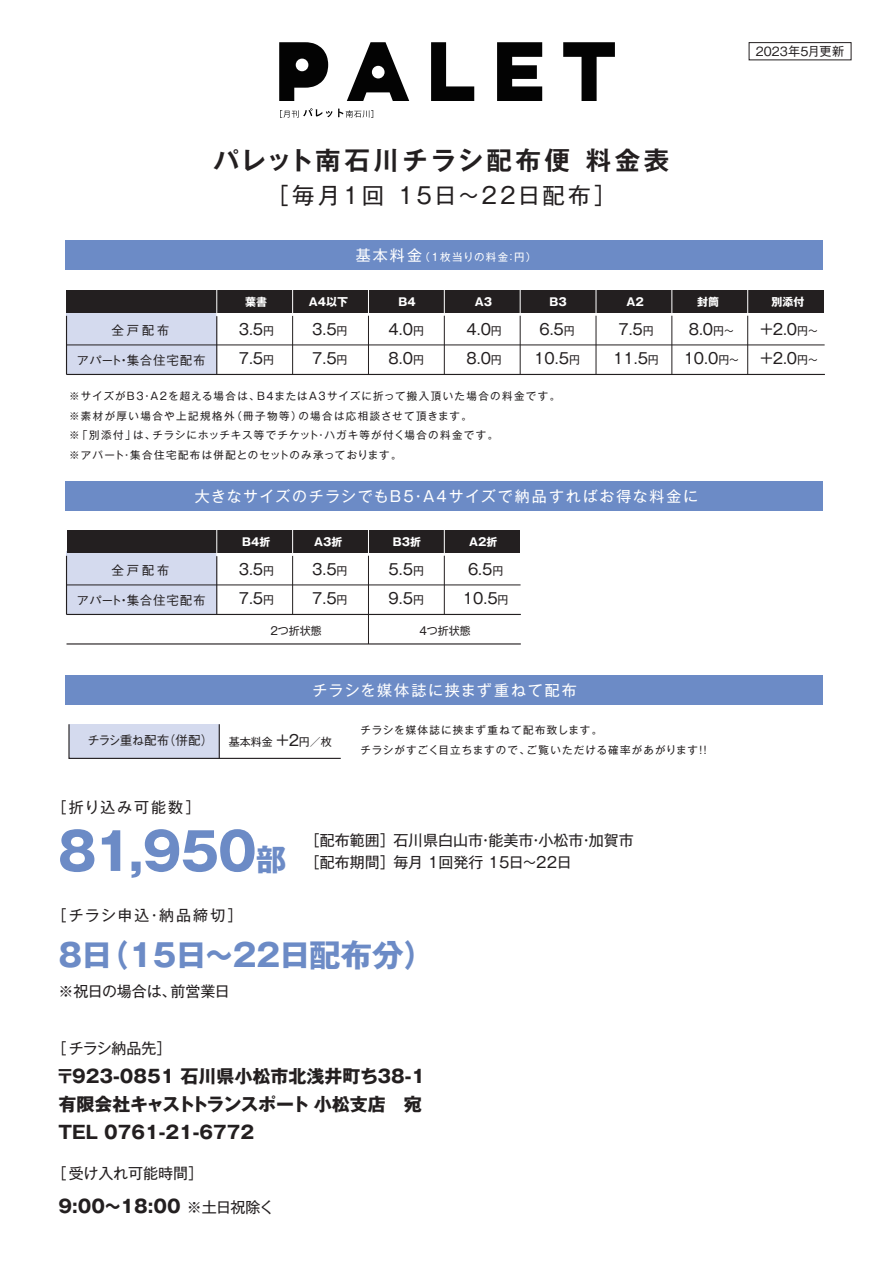
<style>
.page{position:relative;width:893px;height:1263px;background:#fff}
.page>*{position:absolute;margin:0;border:0;box-sizing:border-box;transform-origin:0 0}
.t1{font:700 51.6px "Gothic MB101 Upr";color:#6c8bc6}
.t2{font:700 31.35px "Gothic MB101 Upr";letter-spacing:-.095em;color:#6c8bc6}
.t3{font:700 25.5px "Gothic MB101 Upr De";letter-spacing:.135em;color:#231f20}
.t4{font:22.5px "Gothic MB101 Upr";letter-spacing:.13em;color:#231f20}
.t5{font:700 18px/28px "Gothic MB101 Upr";color:#231f20}
.t6{font:15px/22px "Gothic MB101 Upr";color:#231f20}
.t7{font:15px "Gothic MB101 Upr";letter-spacing:.115em;color:#fff}
.t8{font:15px "Gothic MB101 Upr";letter-spacing:.13em;color:#231f20}
.t9{font:15px "Gothic MB101 Upr";letter-spacing:.12em;color:#231f20}
.t10{font:500 12.6px "Gothic BBB Upr";letter-spacing:.05em;color:#231f20}
.t11{font:500 12.6px "Gothic BBB Upr";color:#231f20}
.t12{font:500 12.6px "Gothic BBB Upr";letter-spacing:-.035em;color:#231f20}
.t13{font:700 10.95px "Gothic MB101 Upr";color:#fff}
.t14{font:10.95px "Gothic MB101 Upr";color:#231f20}
.t15{font:10.5px/19.6px "Gothic MB101 Upr";letter-spacing:.11em;color:#231f20}
.t16{font:10.5px "Gothic MB101 Upr";letter-spacing:.135em;color:#fff}
.s1{font-size:15px}
.s2{font-size:10.95px}
.s3{font-size:30px}
.s4{font-weight:400;font-size:15px}
</style>
<div class="page">
<div style="left:66px;top:240px;width:757px;height:29px;background:#6c8bc6"></div>
<div style="left:67px;top:311px;width:150px;height:63px;background:#d4daee"></div>
<div style="left:67px;top:290px;width:757px;height:22px;background:#231f20"></div>
<hr style="left:292px;top:316px;width:1px;height:59px;background:#231f20">
<hr style="left:67px;top:345px;width:758px;height:1px;background:#231f20">
<hr style="left:67px;top:374px;width:758px;height:1px;background:#231f20">
<hr style="left:368px;top:316px;width:1px;height:58px;background:#231f20">
<hr style="left:444px;top:316px;width:1px;height:58px;background:#231f20">
<hr style="left:520px;top:316px;width:1px;height:58px;background:#231f20">
<hr style="left:596px;top:316px;width:1px;height:58px;background:#231f20">
<hr style="left:672px;top:316px;width:1px;height:58px;background:#231f20">
<hr style="left:747px;top:316px;width:1px;height:58px;background:#231f20">
<hr style="left:216px;top:316px;width:1px;height:59px;background:#231f20">
<hr style="left:66px;top:316px;width:1px;height:58px;background:#231f20">
<svg style="left:292px;top:290px;width:1px;height:26px"></svg>
<svg style="left:368px;top:290px;width:1px;height:22px"></svg>
<svg style="left:444px;top:290px;width:1px;height:23px"></svg>
<svg style="left:520px;top:290px;width:1px;height:23px"></svg>
<svg style="left:596px;top:290px;width:1px;height:23px"></svg>
<svg style="left:671px;top:290px;width:1px;height:23px"></svg>
<svg style="left:747px;top:290px;width:1px;height:23px"></svg>
<svg style="left:216px;top:290px;width:1px;height:26px"></svg>
<div style="left:67px;top:551px;width:150px;height:63px;background:#d4daee"></div>
<div style="left:67px;top:530px;width:452px;height:22px;background:#231f20"></div>
<hr style="left:292px;top:556px;width:1px;height:59px;background:#231f20">
<hr style="left:67px;top:585px;width:454px;height:1px;background:#231f20">
<hr style="left:67px;top:614px;width:454px;height:1px;background:#231f20">
<hr style="left:67px;top:643px;width:454px;height:1px;background:#231f20">
<hr style="left:368px;top:556px;width:1px;height:88px;background:#231f20">
<hr style="left:444px;top:556px;width:1px;height:58px;background:#231f20">
<hr style="left:216px;top:556px;width:1px;height:59px;background:#231f20">
<hr style="left:66px;top:556px;width:1px;height:58px;background:#231f20">
<svg style="left:292px;top:530px;width:1px;height:26px"></svg>
<svg style="left:368px;top:530px;width:1px;height:22px"></svg>
<svg style="left:444px;top:530px;width:1px;height:23px"></svg>
<svg style="left:216px;top:530px;width:1px;height:26px"></svg>
<svg style="left:68px;top:724px;width:273px;height:35px"></svg>
<hr style="left:219px;top:724px;width:1px;height:34px;background:#231f20">
<div style="left:66px;top:481px;width:757px;height:29px;background:#6c8bc6"></div>
<div style="left:66px;top:675px;width:757px;height:29px;background:#6c8bc6"></div>
<div style="left:749px;top:42px;width:102px;height:18px;border:1px solid #231f20"></div>
<svg style="left:280px;top:108px;width:93px;height:10px"></svg>
<svg style="left:279px;top:42px;width:49px;height:59px"></svg>
<svg style="left:347px;top:42px;width:62px;height:59px"></svg>
<svg style="left:431px;top:42px;width:43px;height:59px"></svg>
<svg style="left:497px;top:42px;width:45px;height:59px"></svg>
<svg style="left:563px;top:42px;width:52px;height:59px"></svg>
<div style="left:296px;top:59px;width:12px;height:12px;background:#fff;border-radius:50%"></div>
<div style="left:372px;top:66px;width:13px;height:12px;background:#fff;border-radius:50%"></div>
<h3 class="t3" style="left:214px;top:139px;width:457px">パレット南石川チラシ配布便 料金表</h3>
<h3 class="t4" style="left:267px;top:177px;width:351px">［毎月1回 15日～22日配布］</h3>
<p class="t16" style="left:356px;top:249px;width:182px"><span class="s1">基本料金</span>（1枚当りの料金：円）</p>
<p class="t11" style="left:756px;top:41px;width:90px">2023年5月更新</p>
<p class="t11" style="left:111px;top:320px;width:60px">全戸配布</p>
<p class="t10" style="left:76px;top:350px;width:131px">アパート・集合住宅配布</p>
<p class="t13" style="left:245px;top:292px;width:23px">葉書</p>
<p class="t13" style="left:309px;top:292px;width:41px">A4以下</p>
<p class="t13" style="left:398px;top:292px;width:19px">B4</p>
<p class="t13" style="left:475px;top:292px;width:19px">A3</p>
<p class="t13" style="left:549px;top:292px;width:19px">B3</p>
<p class="t13" style="left:626px;top:292px;width:19px">A2</p>
<p class="t13" style="left:697px;top:292px;width:23px">封筒</p>
<p class="t13" style="left:771px;top:292px;width:34px">別添付</p>
<h3 class="t6" style="left:239px;top:317px;width:37px">3.5<span class="s2">円</span></h3>
<h3 class="t6" style="left:312px;top:317px;width:37px">3.5<span class="s2">円</span></h3>
<h3 class="t6" style="left:389px;top:317px;width:37px">4.0<span class="s2">円</span></h3>
<h3 class="t6" style="left:466px;top:317px;width:37px">4.0<span class="s2">円</span></h3>
<h3 class="t6" style="left:539px;top:317px;width:37px">6.5<span class="s2">円</span></h3>
<h3 class="t6" style="left:618px;top:317px;width:37px">7.5<span class="s2">円</span></h3>
<h3 class="t6" style="left:689px;top:317px;width:47px">8.0<span class="s2">円～</span></h3>
<h3 class="t6" style="left:760px;top:317px;width:59px">+2.0<span class="s2">円～</span></h3>
<h3 class="t6" style="left:239px;top:347px;width:37px">7.5<span class="s2">円</span></h3>
<h3 class="t6" style="left:312px;top:347px;width:37px">7.5<span class="s2">円</span></h3>
<h3 class="t6" style="left:389px;top:347px;width:37px">8.0<span class="s2">円</span></h3>
<h3 class="t6" style="left:466px;top:347px;width:37px">8.0<span class="s2">円</span></h3>
<h3 class="t6" style="left:534px;top:347px;width:47px">10.5<span class="s2">円</span></h3>
<h3 class="t6" style="left:613px;top:347px;width:47px">11.5<span class="s2">円</span></h3>
<h3 class="t6" style="left:684px;top:347px;width:57px">10.0<span class="s2">円～</span></h3>
<h3 class="t6" style="left:760px;top:347px;width:59px">+2.0<span class="s2">円～</span></h3>
<p class="t15" style="left:69px;top:386px;width:493px">※サイズがＢ３・Ａ２を超える場合は、Ｂ４またはＡ３サイズに折って搬入頂いた場合の料金です。※素材が厚い場合や上記規格外（冊子物等）の場合は応相談させて頂きます。<br>※「別添付」は、チラシにホッチキス等でチケット・ハガキ等が付く場合の料金です。<br>※アパート・集合住宅配布は併配とのセットのみ承っております。</p>
<h3 class="t7" style="left:195px;top:484px;width:505px">大きなサイズのチラシでもB5・A4サイズで納品すればお得な料金に</h3>
<p class="t11" style="left:111px;top:560px;width:60px">全戸配布</p>
<p class="t10" style="left:76px;top:590px;width:131px">アパート・集合住宅配布</p>
<p class="t12" style="left:87px;top:730px;width:128px">チラシ重ね配布（併配）</p>
<h3 class="t9" style="left:52px;top:795px;width:150px">［折り込み可能数］</h3>
<p class="t13" style="left:242px;top:532px;width:30px">B4折</p>
<p class="t13" style="left:314px;top:532px;width:30px">A3折</p>
<p class="t13" style="left:393px;top:532px;width:30px">B3折</p>
<p class="t13" style="left:469px;top:532px;width:30px">A2折</p>
<h3 class="t6" style="left:239px;top:557px;width:37px">3.5<span class="s2">円</span></h3>
<h3 class="t6" style="left:312px;top:557px;width:37px">3.5<span class="s2">円</span></h3>
<h3 class="t6" style="left:389px;top:557px;width:37px">5.5<span class="s2">円</span></h3>
<h3 class="t6" style="left:468px;top:557px;width:37px">6.5<span class="s2">円</span></h3>
<h3 class="t6" style="left:239px;top:586px;width:37px">7.5<span class="s2">円</span></h3>
<h3 class="t6" style="left:312px;top:586px;width:37px">7.5<span class="s2">円</span></h3>
<h3 class="t6" style="left:389px;top:586px;width:37px">9.5<span class="s2">円</span></h3>
<h3 class="t6" style="left:463px;top:586px;width:47px">10.5<span class="s2">円</span></h3>
<p class="t14" style="left:270px;top:622px;width:53px">2つ折状態</p>
<p class="t14" style="left:419px;top:622px;width:53px">4つ折状態</p>
<h3 class="t7" style="left:312px;top:678px;width:266px">チラシを媒体誌に挟まず重ねて配布</h3>
<p class="t14" style="left:229px;top:732px;width:105px">基本料金 <span class="s1">+2</span>円／枚</p>
<p class="t15" style="left:360px;top:719px;width:348px">チラシを媒体誌に挟まず重ねて配布致します。<br>チラシがすごく目立ちますので、ご覧いただける確率があがります!!</p>
<h1 class="t1" style="left:58px;top:808px;width:230px">81,950<span class="s3">部</span></h1>
<h3 class="t8" style="left:52px;top:903px;width:192px">［チラシ申込・納品締切］</h3>
<h3 class="t6" style="left:305px;top:828px;width:331px">［配布範囲］石川県白山市・能美市・小松市・加賀市［配布期間］毎月 1回発行 １５日～２２日</h3>
<h2 class="t2" style="left:58px;top:928px;width:378px">8日（１５日～２２日配布分）</h2>
<h3 class="t6" style="left:58px;top:979px;width:173px">※祝日の場合は、前営業日</h3>
<h3 class="t6" style="left:52px;top:1036px;width:121px">［チラシ納品先］</h3>
<h3 class="t5" style="left:56px;top:1061px;width:370px">〒923-0851 石川県小松市北浅井町ち38-1有限会社キャストトランスポート 小松支店　宛<br>TEL 0761-21-6772</h3>
<h3 class="t6" style="left:52px;top:1161px;width:153px">［受け入れ可能時間］</h3>
<h3 class="t5" style="left:58px;top:1192px;width:217px">9:00～18:00 <span class="s4">※土日祝除く</span></h3>
</div>
